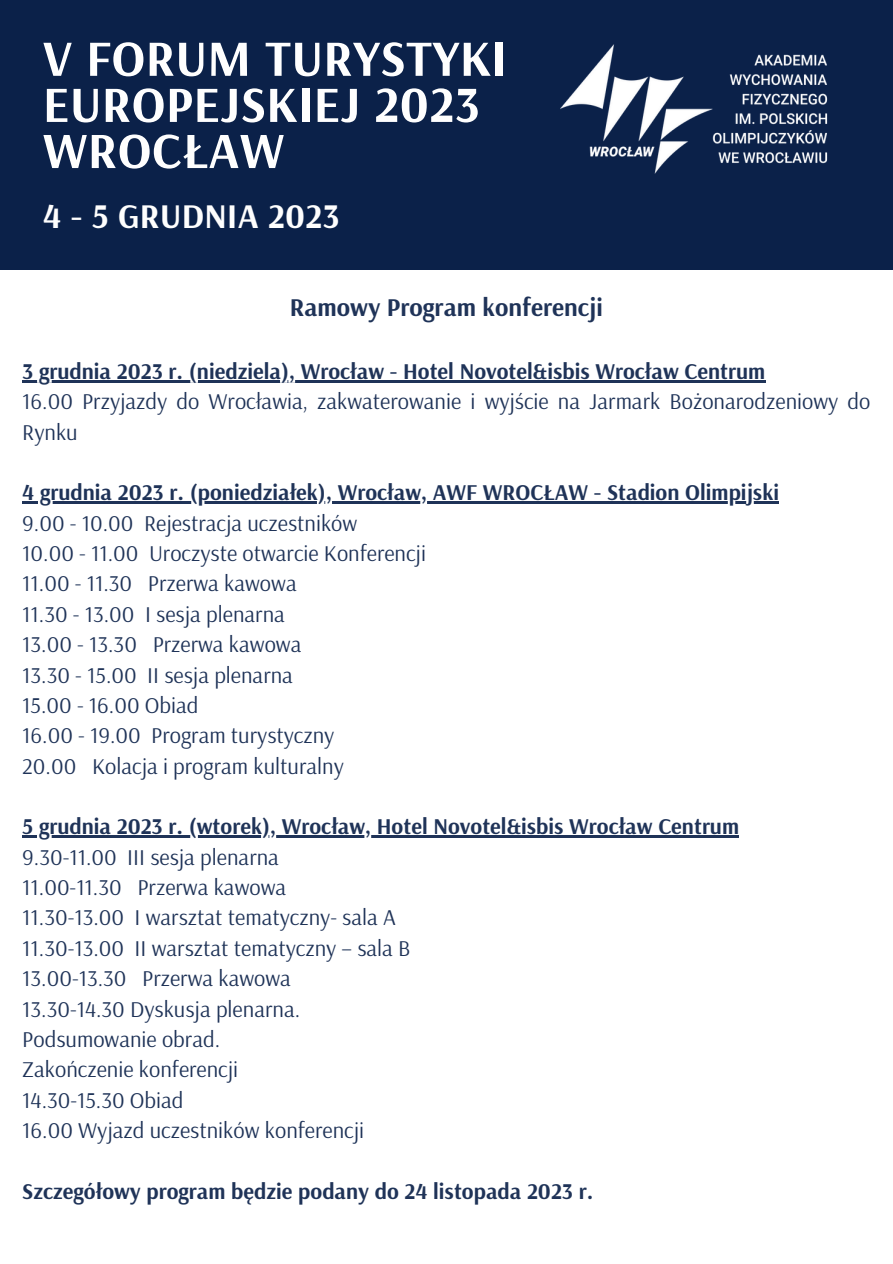
<style>
.page{position:relative;width:893px;height:1264px;background:#fff}
.page>*{position:absolute;margin:0;border:0;box-sizing:border-box;transform-origin:0 0}
.t1{font:700 50.85px "Arsenal";letter-spacing:.01em;color:#fefefe}
.t2{font:700 34.5px "Arsenal";letter-spacing:.01em;color:#fefefe}
.t3{font:700 25.5px "Arsenal";color:#1f3358}
.t4{font:22.5px/30.3px "Arsenal";color:#1f3358}
.t5{font:700 22.5px "Arsenal";color:#1f3358}
</style>
<div class="page">
<div style="left:0;top:0;width:892px;height:270px;background:#0b2149"></div>
<img style="left:560px;top:44px;width:268px;height:130px">
<hr style="left:22px;top:380px;width:743px;height:2px;background:#1f3358">
<hr style="left:22px;top:501px;width:757px;height:2px;background:#1f3358">
<hr style="left:22px;top:835px;width:717px;height:2px;background:#1f3358">
<p class="t1" style="left:43px;top:25px;width:465px">V FORUM TURYSTYKI</p>
<p class="t1" style="left:43px;top:71px;width:438px">EUROPEJSKIEJ 2023</p>
<p class="t1" style="left:43px;top:117px;width:243px">WROCŁAW</p>
<p class="t2" style="left:43px;top:193px;width:298px">4 - 5 GRUDNIA 2023</p>
<p class="t3" style="left:290px;top:290px;width:314px">Ramowy Program konferencji</p>
<p class="t5" style="left:22px;top:356px;width:744px">3 grudnia 2023 r. (niedziela), Wrocław - Hotel Novotel&amp;isbis Wrocław Centrum</p>
<p class="t4" style="left:22px;top:385px;width:849px">16.00 Przyjazdy do Wrocławia, zakwaterowanie i wyjście na Jarmark Bożonarodzeniowy do<br>Rynku</p>
<p class="t5" style="left:22px;top:478px;width:758px">4 grudnia 2023 r. (poniedziałek), Wrocław, AWF WROCŁAW - Stadion Olimpijski</p>
<p class="t4" style="left:22px;top:507px;width:336px">9.00 - 10.00 Rejestracja uczestników</p>
<p class="t4" style="left:22px;top:537px;width:405px">10.00 - 11.00 Uroczyste otwarcie Konferencji</p>
<p class="t4" style="left:22px;top:568px;width:276px">11.00 - 11.30 Przerwa kawowa</p>
<p class="t4" style="left:22px;top:598px;width:264px">11.30 - 13.00 I sesja plenarna</p>
<p class="t4" style="left:22px;top:628px;width:281px">13.00 - 13.30 Przerwa kawowa</p>
<p class="t4" style="left:22px;top:659px;width:272px">13.30 - 15.00 II sesja plenarna</p>
<p class="t4" style="left:22px;top:689px;width:178px">15.00 - 16.00 Obiad</p>
<p class="t4" style="left:22px;top:719px;width:313px">16.00 - 19.00 Program turystyczny</p>
<p class="t4" style="left:22px;top:750px;width:323px">20.00 Kolacja i program kulturalny</p>
<p class="t5" style="left:22px;top:811px;width:718px">5 grudnia 2023 r. (wtorek), Wrocław, Hotel Novotel&amp;isbis Wrocław Centrum</p>
<p class="t4" style="left:22px;top:841px;width:258px">9.30-11.00 III sesja plenarna</p>
<p class="t4" style="left:22px;top:871px;width:265px">11.00-11.30 Przerwa kawowa</p>
<p class="t4" style="left:22px;top:901px;width:375px">11.30-13.00 I warsztat tematyczny- sala A</p>
<p class="t4" style="left:22px;top:932px;width:389px">11.30-13.00 II warsztat tematyczny – sala B</p>
<p class="t4" style="left:22px;top:962px;width:270px">13.00-13.30 Przerwa kawowa</p>
<p class="t4" style="left:22px;top:992px;width:279px">13.30-14.30 Dyskusja plenarna.</p>
<p class="t4" style="left:22px;top:1023px;width:199px">Podsumowanie obrad.</p>
<p class="t4" style="left:22px;top:1053px;width:217px">Zakończenie konferencji</p>
<p class="t4" style="left:22px;top:1084px;width:163px">14.30-15.30 Obiad</p>
<p class="t4" style="left:22px;top:1114px;width:343px">16.00 Wyjazd uczestników konferencji</p>
<p class="t5" style="left:22px;top:1176px;width:572px">Szczegółowy program będzie podany do 24 listopada 2023 r.</p>
</div>
